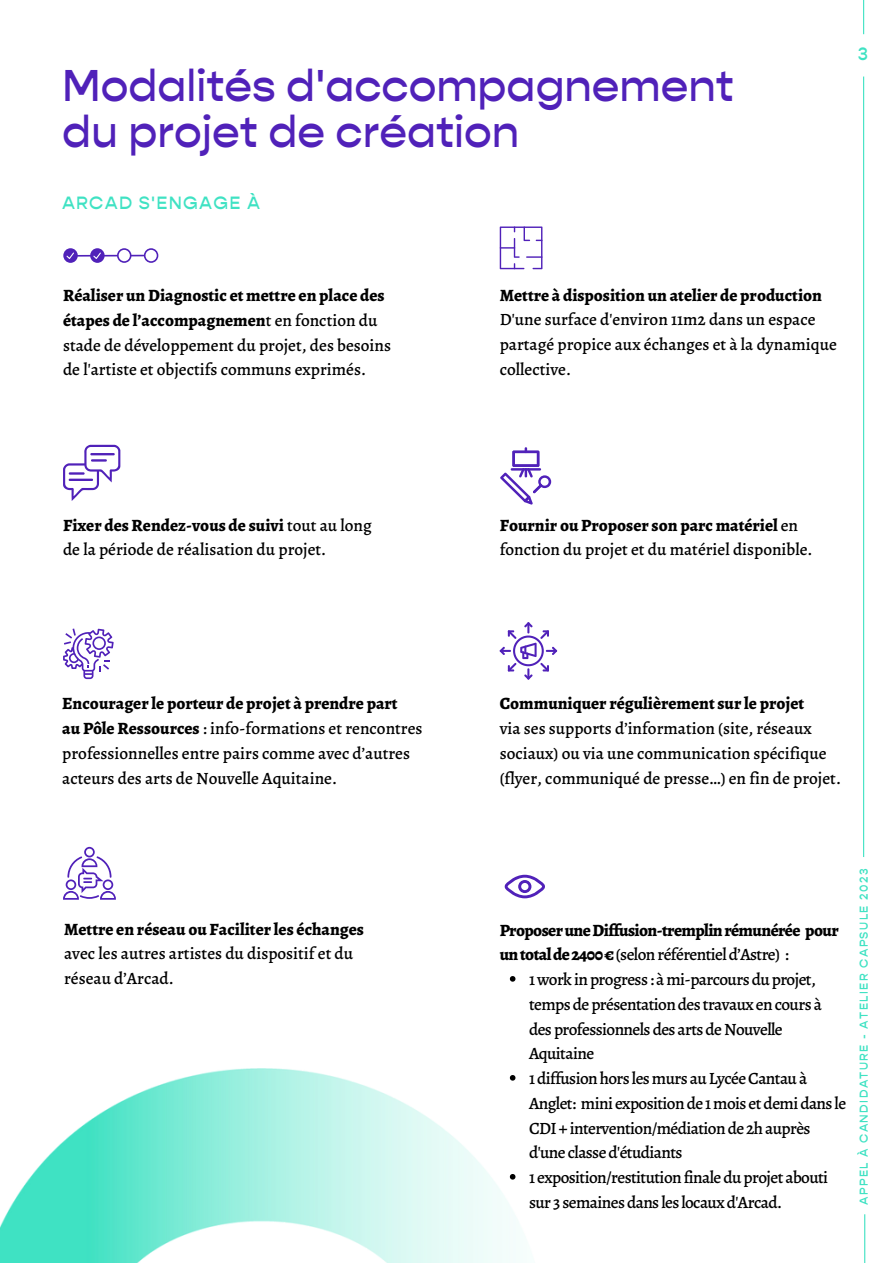
<style>
.page{position:relative;width:893px;height:1264px;background:#fff}
.page>*{position:absolute;margin:0;border:0;box-sizing:border-box;transform-origin:0 0}
.t1{font:500 45px/46px "Gopher";color:#5021b9}
.t2{font:500 18px "Gopher";letter-spacing:.07em;color:#3fe2c3}
.t3{font:500 17.25px/24.8px "Alegreya";color:#000}
.t4{font:500 17.25px/24.8px "Alegreya";letter-spacing:-.035em;color:#000}
.t5{font:800 17.25px "Alegreya";color:#000}
.t6{font:800 17.25px/24.8px "Alegreya";letter-spacing:-.035em;color:#000}
.t7{font:500 11.7px "Gopher";letter-spacing:.125em;color:#3fe2c3}
.s1{font-weight:800}
.s2{font-weight:500}
</style>
<div class="page">
<hr style="left:863px;top:77px;width:1px;height:780px;background:#3fe2c3">
<hr style="left:864px;top:1214px;width:1px;height:48px;background:#3fe2c3">
<hr style="left:863px;top:0;width:1px;height:34px;background:#3fe2c3">
<svg style="left:63px;top:248px;width:95px;height:15px"></svg>
<svg style="left:63px;top:445px;width:57px;height:56px"></svg>
<svg style="left:63px;top:628px;width:51px;height:51px"></svg>
<img style="left:0;top:1068px;width:518px;height:194px">
<svg style="left:63px;top:846px;width:53px;height:53px"></svg>
<svg style="left:499px;top:622px;width:58px;height:57px"></svg>
<svg style="left:500px;top:447px;width:51px;height:57px"></svg>
<svg style="left:499px;top:226px;width:43px;height:43px"></svg>
<svg style="left:504px;top:874px;width:41px;height:24px"></svg>
<svg style="left:510px;top:976px;width:5px;height:5px"></svg>
<svg style="left:510px;top:1074px;width:5px;height:6px"></svg>
<svg style="left:510px;top:1173px;width:5px;height:6px"></svg>
<h1 class="t1" style="left:62px;top:65px;width:673px">Modalités d'accompagnement du projet de création</h1>
<p class="t2" style="left:62px;top:195px;width:199px">ARCAD S'ENGAGE À</p>
<p class="t2" style="left:857px;top:46px;width:12px">3</p>
<p class="t3" style="left:63px;top:283px;width:329px"><span class="s1">Réaliser un Diagnostic et mettre en place des étapes de l’accompagnemen</span>t en fonction du stade de développement du projet, des besoins de l'artiste et objectifs communs exprimés.</p>
<p class="t5" style="left:499px;top:283px;width:324px">Mettre à disposition un atelier de production</p>
<p class="t3" style="left:499px;top:307px;width:338px">D'une surface d'environ 11m2 dans un espace partagé propice aux échanges et à la dynamique collective.</p>
<p class="t3" style="left:63px;top:512px;width:310px"><span class="s1">Fixer des Rendez-vous de suivi</span> tout au long de la période de réalisation du projet.</p>
<p class="t3" style="left:62px;top:691px;width:362px"><span class="s1">Encourager le porteur de projet à prendre part<br>au Pôle Ressources</span> : info-formations et rencontres professionnelles entre pairs comme avec d’autres acteurs des arts de Nouvelle Aquitaine.</p>
<p class="t5" style="left:64px;top:917px;width:301px">Mettre en réseau ou Faciliter les échanges</p>
<p class="t3" style="left:64px;top:941px;width:291px">avec les autres artistes du dispositif et du réseau d’Arcad.</p>
<p class="t3" style="left:499px;top:512px;width:314px"><span class="s1">Fournir ou Proposer son parc matériel</span> en fonction du projet et du matériel disponible.</p>
<p class="t5" style="left:499px;top:691px;width:306px">Communiquer régulièrement sur le projet</p>
<p class="t3" style="left:499px;top:715px;width:343px">via ses supports d’information (site, réseaux sociaux) ou via une communication spécifique (flyer, communiqué de presse…) en fin de projet.</p>
<p class="t6" style="left:499px;top:917px;width:340px">ProposeruneDiffusion-tremplinrémunérée pour untotalde2400€<span class="s2">(selonréférentield’Astre) :</span></p>
<p class="t4" style="left:529px;top:966px;width:318px">1workinprogress : àmi-parcoursduprojet, tempsdeprésentationdes travauxencours à desprofessionnelsdes artsdeNouvelle Aquitaine<br>1diffusionhors lesmurs auLycéeCantauà Anglet: mini expositionde 1mois etdemidans le CDI+intervention/médiationde2hauprès d'une classed'étudiants<br>1 exposition/restitutionfinaleduprojet abouti sur 3 semainesdans les locauxd'Arcad.</p>
<p class="t7" style="left:858px;top:1205px;width:338px;rotate:-90deg">APPEL À CANDIDATURE - ATELIER CAPSULE 2023</p>
</div>
